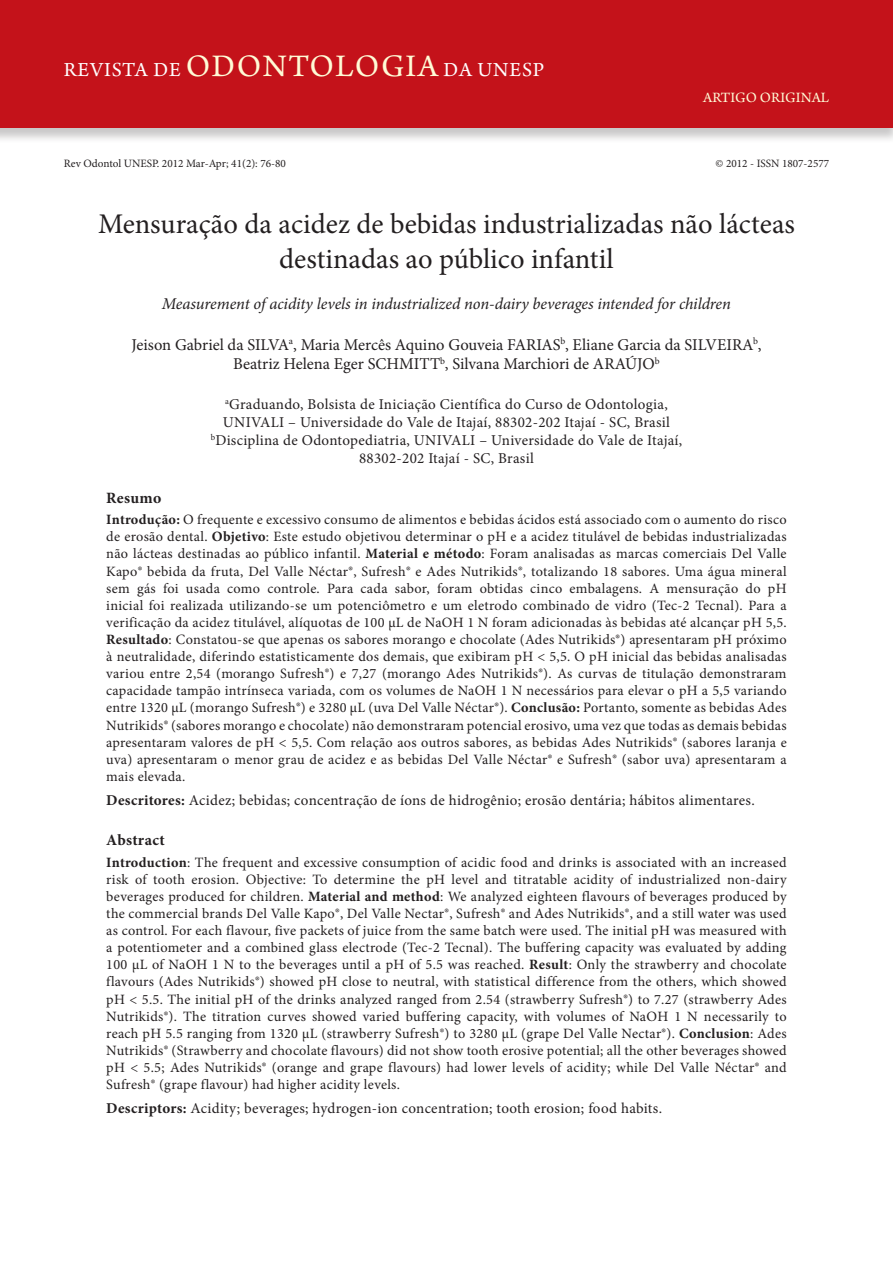
<style>
.page{position:relative;width:893px;height:1263px;background:#fff}
.page>*{position:absolute;margin:0;border:0;box-sizing:border-box;transform-origin:0 0}
.Título_1º_Idioma{font:28.5px/34.2px "Minion Pro";color:#231f20;text-align:center}
.t1{font:21px "Arno Pro";letter-spacing:.04em;color:#fff}
.Autores{font:16.5px/19.8px "Minion Pro";color:#231f20;text-align:center}
.Título_2º_Idioma{font:italic 16.5px "Minion Pro";letter-spacing:-.005em;color:#231f20}
.Título_-_abstract{font:700 15.75px "Minion Pro";letter-spacing:.02em;color:#231f20}
.Título_-_resumo{font:700 15.75px "Minion Pro";letter-spacing:.02em;color:#231f20}
.Endereço{font:15px/18px "Minion Pro";letter-spacing:.02em;color:#231f20;text-align:center}
.Palavras-chave{font:15px "Minion Pro";letter-spacing:.02em;color:#231f20}
.Keywords{font:15px "Minion Pro";letter-spacing:.02em;color:#231f20}
.t2{font:15px "Arno Pro";color:#fffbd6}
.Resumo{font:14.25px/17.1px "Minion Pro";letter-spacing:.02em;color:#231f20;text-align:justify}
.Abstract{font:14.25px/17.1px "Minion Pro";letter-spacing:.02em;color:#231f20;text-align:justify}
.Cabeçalho_A{font:11.25px "Minion Pro";color:#231f20}
.s1{font-size:33px;color:#fffbd6}
.s2{font-weight:700}
</style>
<div class="page">
<div style="left:0;top:0;width:893px;height:144px;background:#231f20;opacity:.25"></div>
<div style="left:0;top:0;width:893px;height:128px;background:#c4121a"></div>
<h2 class="t1" style="left:64px;top:58px;width:482px">REVISTA DE <span class="s1">ODONTOLOGIA</span> DA UNESP</h2>
<p class="t2" style="left:703px;top:89px;width:128px">ARTIGO ORIGINAL</p>
<p class="Cabeçalho_A" style="left:64px;top:156px;width:224px">Rev Odontol UNESP. 2012 Mar-Apr; 41(2): 76-80</p>
<p class="Cabeçalho_A" style="left:715px;top:156px;width:115px">© 2012 - ISSN 1807-2577</p>
<p class="Título_1º_Idioma" style="left:98px;top:207px;width:698px">Mensuração da acidez de bebidas industrializadas não lácteas destinadas ao público infantil</p>
<p class="Título_2º_Idioma" style="left:162px;top:292px;width:571px">Measurement of acidity levels in industrialized non-dairy beverages intended for children</p>
<p class="Autores" style="left:131px;top:335px;width:632px">Jeison Gabriel da SILVA<sup>a</sup>, Maria Mercês Aquino Gouveia FARIAS<sup>b</sup>, Eliane Garcia da SILVEIRA<sup>b</sup>,<br>Beatriz Helena Eger SCHMITT<sup>b</sup>, Silvana Marchiori de ARAÚJO<sup>b</sup></p>
<p class="Endereço" style="left:211px;top:395px;width:473px"><sup>a</sup>Graduando, Bolsista de Iniciação Científica do Curso de Odontologia, UNIVALI – Universidade do Vale de Itajaí, 88302-202 Itajaí - SC, Brasil <sup>b</sup>Disciplina de Odontopediatria, UNIVALI – Universidade do Vale de Itajaí, 88302-202 Itajaí - SC, Brasil</p>
<p class="Título_-_resumo" style="left:106px;top:487px;width:56px">Resumo</p>
<p class="Resumo" style="left:106px;top:511px;width:682px"><span class="s2">Introdução:</span> O frequente e excessivo consumo de alimentos e bebidas ácidos está associado com o aumento do risco de erosão dental. <span class="s2">Objetivo</span>: Este estudo objetivou determinar o pH e a acidez titulável de bebidas industrializadas não lácteas destinadas ao público infantil. <span class="s2">Material e método</span>: Foram analisadas as marcas comerciais Del Valle Kapo® bebida da fruta, Del Valle Néctar®, Sufresh® e Ades Nutrikids®, totalizando 18 sabores. Uma água mineral sem gás foi usada como controle. Para cada sabor, foram obtidas cinco embalagens. A mensuração do pH inicial foi realizada utilizando-se um potenciômetro e um eletrodo combinado de vidro (Tec-2 Tecnal). Para a verificação da acidez titulável, alíquotas de 100 µL de NaOH 1 N foram adicionadas às bebidas até alcançar pH 5,5.<br><span class="s2">Resultado</span>: Constatou-se que apenas os sabores morango e chocolate (Ades Nutrikids®) apresentaram pH próximo à neutralidade, diferindo estatisticamente dos demais, que exibiram pH &lt; 5,5. O pH inicial das bebidas analisadas variou entre 2,54 (morango Sufresh®) e 7,27 (morango Ades Nutrikids®). As curvas de titulação demonstraram capacidade tampão intrínseca variada, com os volumes de NaOH 1 N necessários para elevar o pH a 5,5 variando entre 1320 µL (morango Sufresh®) e 3280 µL (uva Del Valle Néctar®). <span class="s2">Conclusão:</span> Portanto, somente as bebidas Ades Nutrikids® (sabores morango e chocolate) não demonstraram potencial erosivo, uma vez que todas as demais bebidas apresentaram valores de pH &lt; 5,5. Com relação aos outros sabores, as bebidas Ades Nutrikids® (sabores laranja e uva) apresentaram o menor grau de acidez e as bebidas Del Valle Néctar® e Sufresh® (sabor uva) apresentaram a mais elevada.</p>
<p class="Palavras-chave" style="left:106px;top:790px;width:650px"><span class="s2">Descritores:</span> Acidez; bebidas; concentração de íons de hidrogênio; erosão dentária; hábitos alimentares.</p>
<p class="Título_-_abstract" style="left:106px;top:829px;width:60px">Abstract</p>
<p class="Abstract" style="left:106px;top:854px;width:682px"><span class="s2">Introduction</span>: The frequent and excessive consumption of acidic food and drinks is associated with an increased risk of tooth erosion. Objective: To determine the pH level and titratable acidity of industrialized non-dairy beverages produced for children. <span class="s2">Material and method</span>: We analyzed eighteen flavours of beverages produced by the commercial brands Del Valle Kapo®, Del Valle Nectar®, Sufresh® and Ades Nutrikids®, and a still water was used as control. For each flavour, five packets of juice from the same batch were used. The initial pH was measured with a potentiometer and a combined glass electrode (Tec-2 Tecnal). The buffering capacity was evaluated by adding 100 µL of NaOH 1 N to the beverages until a pH of 5.5 was reached. <span class="s2">Result</span>: Only the strawberry and chocolate flavours (Ades Nutrikids®) showed pH close to neutral, with statistical difference from the others, which showed pH &lt; 5.5. The initial pH of the drinks analyzed ranged from 2.54 (strawberry Sufresh®) to 7.27 (strawberry Ades Nutrikids®). The titration curves showed varied buffering capacity, with volumes of NaOH 1 N necessarily to reach pH 5.5 ranging from 1320 µL (strawberry Sufresh®) to 3280 µL (grape Del Valle Nectar®). <span class="s2">Conclusion</span>: Ades Nutrikids® (Strawberry and chocolate flavours) did not show tooth erosive potential; all the other beverages showed pH &lt; 5.5; Ades Nutrikids® (orange and grape flavours) had lower levels of acidity; while Del Valle Néctar® and Sufresh® (grape flavour) had higher acidity levels.</p>
<p class="Keywords" style="left:106px;top:1098px;width:557px"><span class="s2">Descriptors:</span> Acidity; beverages; hydrogen-ion concentration; tooth erosion; food habits.</p>
</div>
